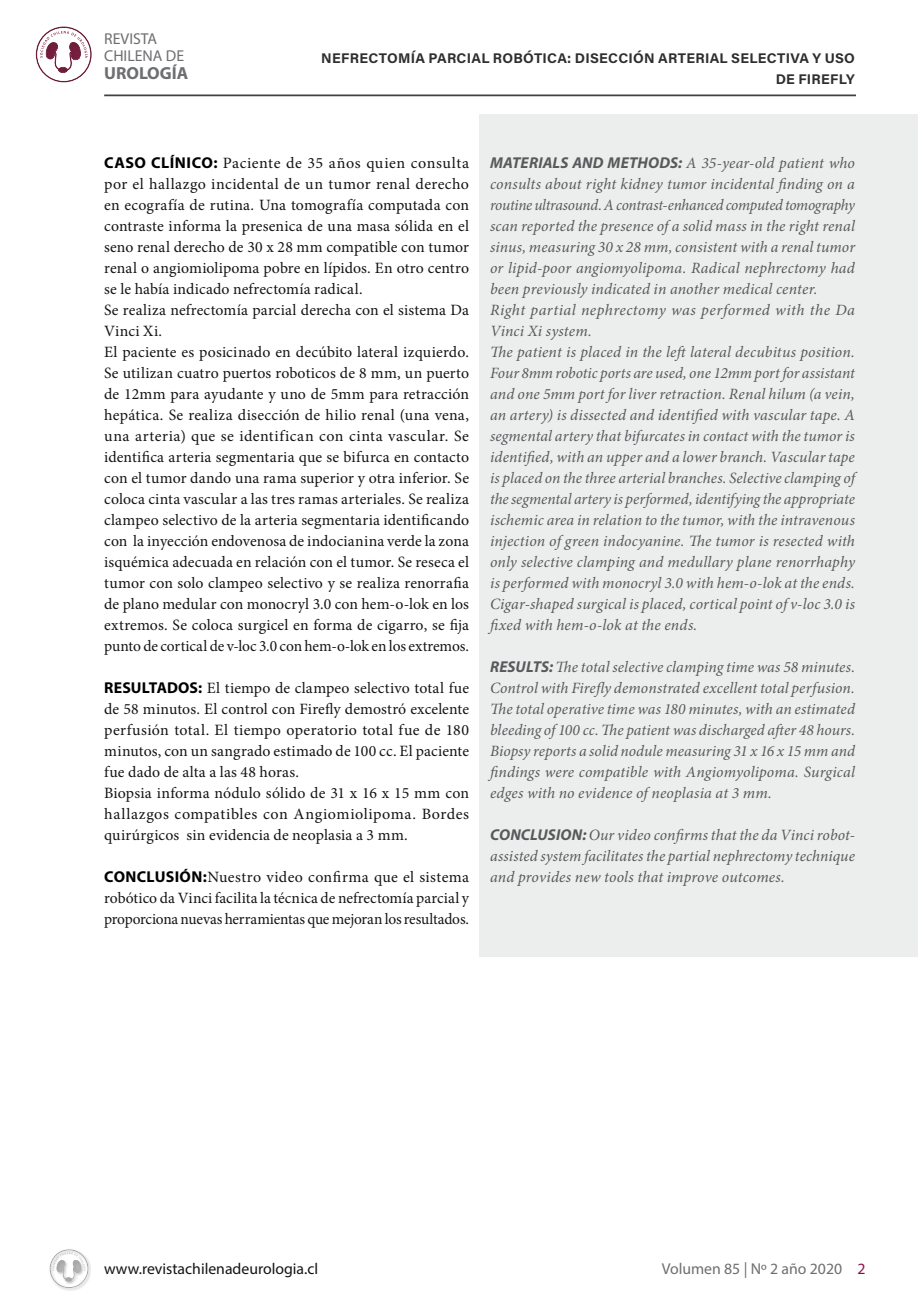
<style>
.page{position:relative;width:918px;height:1315px;background:#fff}
.page>*{position:absolute;margin:0;border:0;box-sizing:border-box;transform-origin:0 0}
.t1{font:700 17.5px "Myriad Pro";color:#6d6e71}
.t2{font:italic 15.75px/21px "Minion Pro";letter-spacing:.005em;color:#58595b;text-align:justify}
.t3{font:15.75px/21px "Minion Pro";letter-spacing:.01em;color:#141414}
.t4{font:15.75px/17.5px "Myriad Pro";color:#6d6e71}
.t5{font:15.75px "Myriad Pro";color:#141414}
.t6{font:700 14px/21px "Acumin Pro";letter-spacing:.02em;color:#2e2e2f;text-align:right}
.s1{font-family:"Myriad Pro";font-weight:700;color:#000}
.s2{font-family:"Myriad Pro";font-weight:700}
.s3{color:#8d0f48}
</style>
<div class="page">
<div style="left:479px;top:114px;width:439px;height:843px;background:#eceded"></div>
<div style="left:20px;top:1227px;width:97px;height:71px;background:#000;opacity:.07"></div>
<svg style="left:53px;top:1252px;width:33px;height:29px"></svg>
<svg style="left:40px;top:31px;width:48px;height:42px"></svg>
<hr style="left:104px;top:94px;width:752px;height:2px;background:#414042">
<p class="t4" style="left:104px;top:30px;width:81px">REVISTA<br>CHILENA DE</p>
<p class="t1" style="left:104px;top:62px;width:86px">UROLOGÍA</p>
<p class="t6" style="left:321px;top:47px;width:535px">NEFRECTOMÍA PARCIAL ROBÓTICA: DISECCIÓN ARTERIAL SELECTIVA Y USO<br>DE FIREFLY</p>
<p class="t3" style="left:104px;top:153px;width:366px"><span class="s1">CASO CLÍNICO:</span> Paciente de 35 años quien consulta por el hallazgo incidental de un tumor renal derecho en ecografía de rutina. Una tomografía computada con contraste informa la presenica de una masa sólida en el seno renal derecho de 30 x 28 mm compatible con tumor renal o angiomiolipoma pobre en lípidos. En otro centro se le había indicado nefrectomía radical.<br>Se realiza nefrectomía parcial derecha con el sistema Da Vinci Xi.<br>El paciente es posicinado en decúbito lateral izquierdo.<br>Se utilizan cuatro puertos roboticos de 8 mm, un puerto de 12mm para ayudante y uno de 5mm para retracción hepática. Se realiza disección de hilio renal (una vena, una arteria) que se identifican con cinta vascular. Se identifica arteria segmentaria que se bifurca en contacto con el tumor dando una rama superior y otra inferior. Se coloca cinta vascular a las tres ramas arteriales. Se realiza clampeo selectivo de la arteria segmentaria identificando con la inyección endovenosa de indocianina verde la zona isquémica adecuada en relación con el tumor. Se reseca el tumor con solo clampeo selectivo y se realiza renorrafia de plano medular con monocryl 3.0 con hem-o-lok en los extremos. Se coloca surgicel en forma de cigarro, se fija punto de cortical de v-loc 3.0 con hem-o-lok en los extremos.</p>
<p class="t3" style="left:104px;top:678px;width:366px"><span class="s1">RESULTADOS:</span> El tiempo de clampeo selectivo total fue de 58 minutos. El control con Firefly demostró excelente perfusión total. El tiempo operatorio total fue de 180 minutos, con un sangrado estimado de 100 cc. El paciente fue dado de alta a las 48 horas.<br>Biopsia informa nódulo sólido de 31 x 16 x 15 mm con hallazgos compatibles con Angiomiolipoma. Bordes quirúrgicos sin evidencia de neoplasia a 3 mm.</p>
<p class="t3" style="left:104px;top:867px;width:366px;text-align:justify"><span class="s1">CONCLUSIÓN:</span>Nuestro video confirma que el sistema robótico da Vinci facilita la técnica de nefrectomía parcial y proporciona nuevas herramientas que mejoran los resultados.</p>
<p class="t2" style="left:490px;top:152px;width:366px;text-align:left"><span class="s2">MATERIALS AND METHODS:</span> A 35-year-old patient who consults about right kidney tumor incidental finding on a routine ultrasound. A contrast-enhanced computed tomography scan reported the presence of a solid mass in the right renal sinus, measuring 30 x 28 mm, consistent with a renal tumor or lipid-poor angiomyolipoma. Radical nephrectomy had been previously indicated in another medical center.<br>Right partial nephrectomy was performed with the Da Vinci Xi system.<br>The patient is placed in the left lateral decubitus position.<br>Four 8mm robotic ports are used, one 12mm port for assistant and one 5mm port for liver retraction. Renal hilum (a vein, an artery) is dissected and identified with vascular tape. A segmental artery that bifurcates in contact with the tumor is identified, with an upper and a lower branch. Vascular tape is placed on the three arterial branches. Selective clamping of the segmental artery is performed, identifying the appropriate ischemic area in relation to the tumor, with the intravenous injection of green indocyanine. The tumor is resected with only selective clamping and medullary plane renorrhaphy is performed with monocryl 3.0 with hem-o-lok at the ends.<br>Cigar-shaped surgical is placed, cortical point of v-loc 3.0 is fixed with hem-o-lok at the ends.</p>
<p class="t2" style="left:490px;top:656px;width:366px"><span class="s2">RESULTS:</span> The total selective clamping time was 58 minutes.<br>Control with Firefly demonstrated excellent total perfusion.<br>The total operative time was 180 minutes, with an estimated bleeding of 100 cc. The patient was discharged after 48 hours.<br>Biopsy reports a solid nodule measuring 31 x 16 x 15 mm and findings were compatible with Angiomyolipoma. Surgical edges with no evidence of neoplasia at 3 mm.</p>
<p class="t2" style="left:490px;top:824px;width:366px"><span class="s2">CONCLUSION:</span> Our video confirms that the da Vinci robot&shy;assisted system facilitates the partial nephrectomy technique and provides new tools that improve outcomes.</p>
<p class="t5" style="left:104px;top:1258px;width:215px">www.revistachilenadeurologia.cl</p>
<p class="t4" style="left:662px;top:1259px;width:205px">Volumen 85 | Nº 2 año 2020 <span class="s3">2</span></p>
</div>
